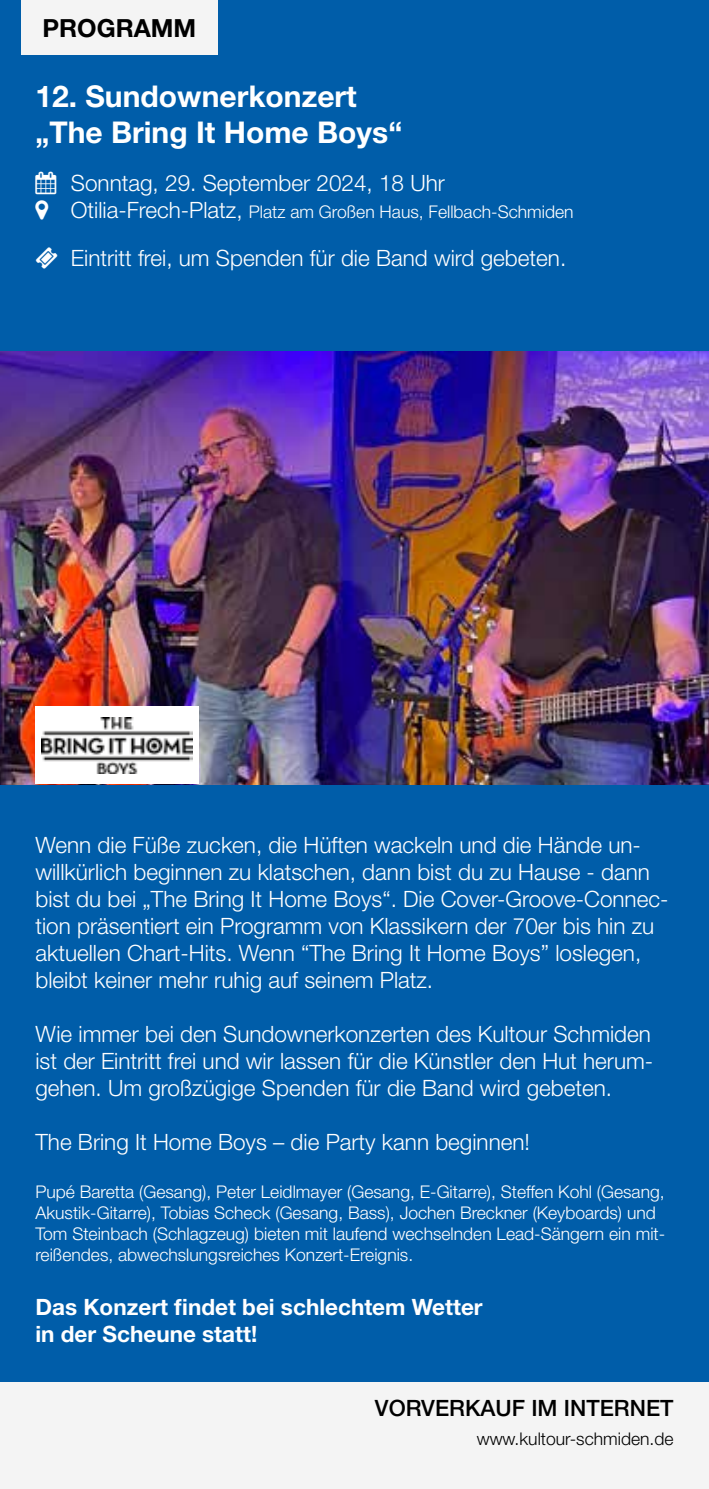
<style>
.page{position:relative;width:709px;height:1489px;background:#fff}
.page>*{position:absolute;margin:0;border:0;box-sizing:border-box;transform-origin:0 0}
.t1{font:700 30px/36px "Helvetica Neue LT Std";color:#fff}
.t2{font:700 25px "Helvetica Neue LT Std";color:#000}
.t3{font:300 22.5px/27px "Helvetica Neue LT Std";color:#fff}
.t4{font:700 22.5px/27px "Helvetica Neue LT Std";color:#fff}
.t5{font:500 22.5px "Helvetica Neue LT Std";color:#000}
.t6{font:300 17.5px/21px "Helvetica Neue LT Std";color:#fff}
.t7{font:300 17.5px "Helvetica Neue LT Std";color:#000}
.s1{font-size:22.5px}
</style>
<div class="page">
<div style="left:0;top:0;width:709px;height:1488px;background:#005da9"></div>
<div style="left:0;top:1382px;width:709px;height:106px;background:#f4f4f4"></div>
<div style="left:21px;top:0;width:196px;height:55px;background:#f4f4f4"></div>
<img style="left:0;top:351px;width:709px;height:433px">
<div style="left:35px;top:706px;width:164px;height:78px;background:#fff"></div>
<img style="left:42px;top:717px;width:150px;height:56px">
<p class="t2" style="left:43px;top:13px;width:155px">PROGRAMM</p>
<h1 class="t1" style="left:35px;top:77px;width:368px">12. Sundownerkonzert „The Bring It Home Boys“</h1>
<p class="t3" style="left:35px;top:169px;width:411px">▲ Sonntag, 29. September 2024, 18 Uhr</p>
<p class="t6" style="left:71px;top:201px;width:504px"><span class="s1">Otilia-Frech-Platz,</span> Platz am Großen Haus, Fellbach-Schmiden</p>
<p class="t3" style="left:71px;top:244px;width:497px">Eintritt frei, um Spenden für die Band wird gebeten.</p>
<p class="t3" style="left:35px;top:830px;width:634px">Wenn die Füße zucken, die Hüften wackeln und die Hände un&shy;willkürlich beginnen zu klatschen, dann bist du zu Hause - dann bist du bei „The Bring It Home Boys“. Die Cover-Groove-Connec&shy;tion präsentiert ein Programm von Klassikern der 70er bis hin zu aktuellen Chart-Hits. Wenn “The Bring It Home Boys” loslegen, bleibt keiner mehr ruhig auf seinem Platz.</p>
<p class="t3" style="left:35px;top:1019px;width:619px;text-align:justify">Wie immer bei den Sundownerkonzerten des Kultour Schmiden ist der Eintritt frei und wir lassen für die Künstler den Hut herum&shy;gehen. Um großzügige Spenden für die Band wird gebeten.</p>
<p class="t3" style="left:35px;top:1127px;width:496px">The Bring It Home Boys – die Party kann beginnen!</p>
<p class="t6" style="left:35px;top:1180px;width:631px">Pupé Baretta (Gesang), Peter Leidlmayer (Gesang, E-Gitarre), Steffen Kohl (Gesang, Akustik-Gitarre), Tobias Scheck (Gesang, Bass), Jochen Breckner (Keyboards) und Tom Steinbach (Schlagzeug) bieten mit laufend wechselnden Lead-Sängern ein mit&shy;reißendes, abwechslungsreiches Konzert-Ereignis.</p>
<p class="t4" style="left:35px;top:1292px;width:449px">Das Konzert findet bei schlechtem Wetter in der Scheune statt!</p>
<p class="t5" style="left:375px;top:1394px;width:300px">VORVERKAUF IM INTERNET</p>
<p class="t7" style="left:476px;top:1427px;width:198px">www.kultour-schmiden.de</p>
</div>
